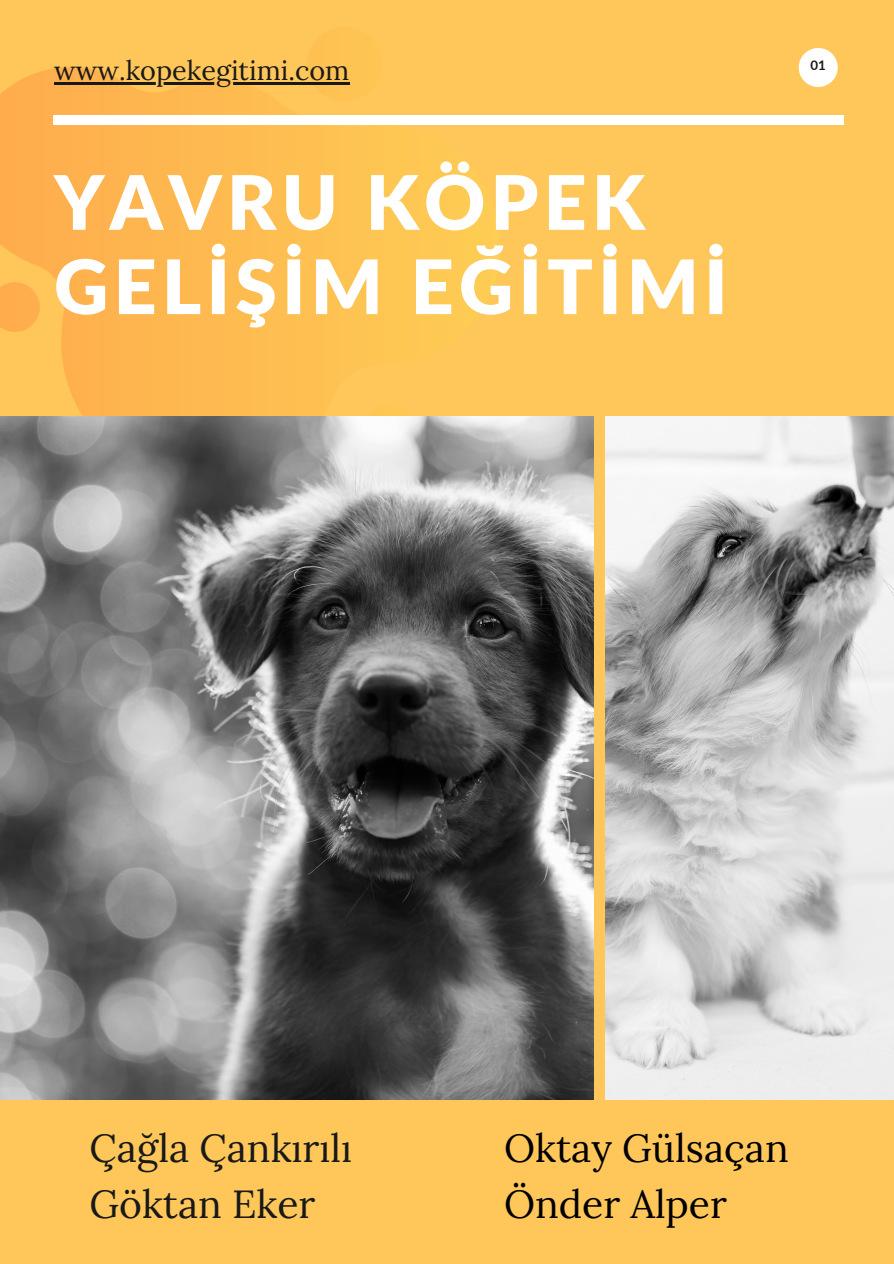
<style>
.page{position:relative;width:894px;height:1264px;background:#fff}
.page>*{position:absolute;margin:0;border:0;box-sizing:border-box;transform-origin:0 0}
.t1{font:900 75px/84.3px "Lato";letter-spacing:.07em;color:#fff}
.t2{font:39px/56.2px "Lora";color:#191919}
.t3{font:39px/56.2px "Lora";color:#000}
.t4{font:27px "Lora";color:#191919}
.t5{font:700 13.2px "Lato";color:#191919}
</style>
<div class="page">
<div style="left:0;top:0;width:893px;height:1263px;background:#ffc759"></div>
<svg style="left:0;top:67px;width:500px;height:350px"></svg>
<svg style="left:307px;top:67px;width:74px;height:34px"></svg>
<svg style="left:369px;top:404px;width:40px;height:13px"></svg>
<svg style="left:0;top:282px;width:40px;height:50px"></svg>
<div style="left:53px;top:115px;width:790px;height:9px;background:#fff"></div>
<svg style="left:798px;top:48px;width:39px;height:39px"></svg>
<img style="left:0;top:417px;width:593px;height:682px">
<img style="left:605px;top:417px;width:288px;height:682px">
<hr style="left:54px;top:82px;width:295px;height:2px;background:#191919">
<p class="t4" style="left:54px;top:53px;width:297px">www.kopekegitimi.com</p>
<p class="t5" style="left:810px;top:57px;width:17px">01</p>
<p class="t1" style="left:54px;top:159px;width:674px">YAVRU KÖPEK<br>GELİŞİM EĞİTİMİ</p>
<p class="t2" style="left:89px;top:1119px;width:264px">Çağla Çankırılı<br>Göktan Eker</p>
<p class="t3" style="left:504px;top:1119px;width:286px">Oktay Gülsaçan<br>Önder Alper</p>
</div>
